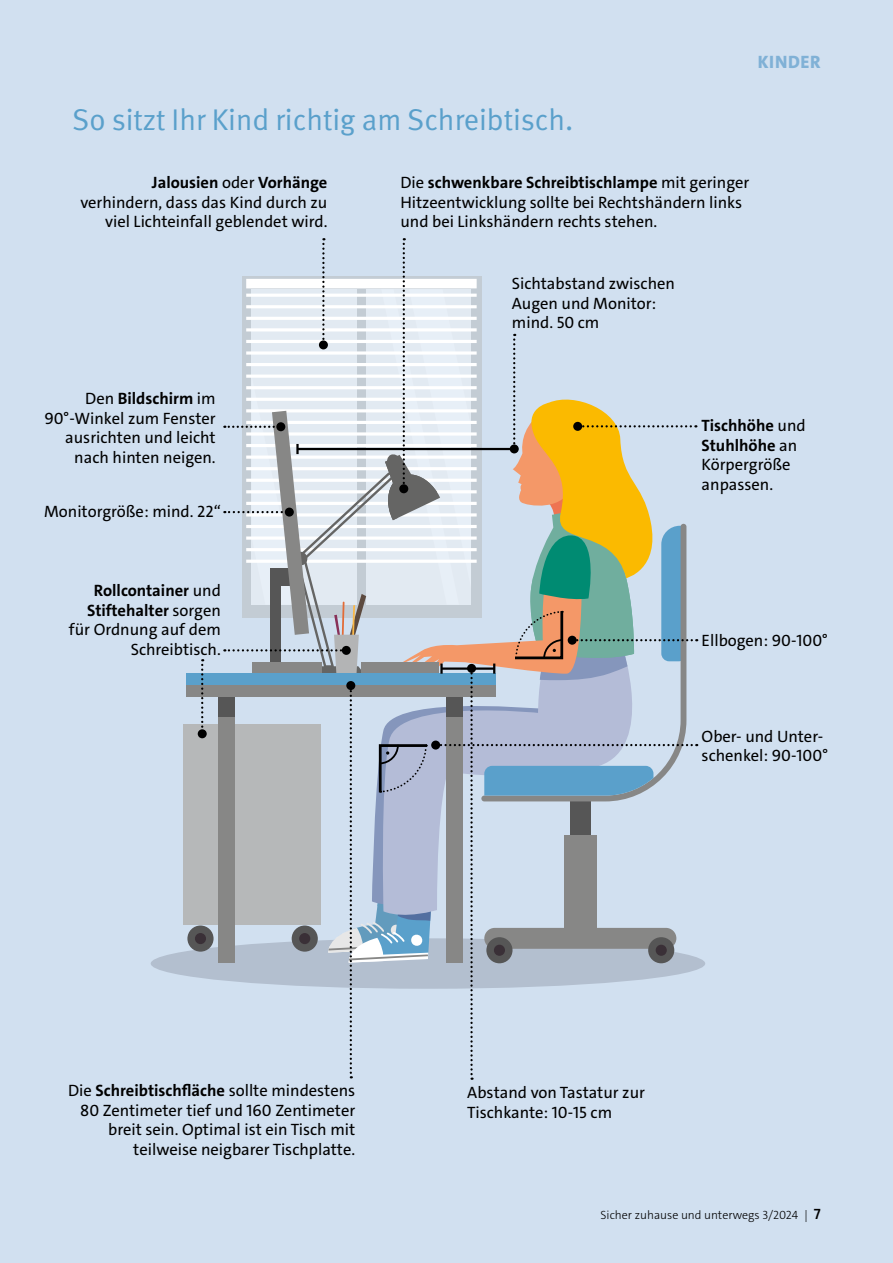
<style>
.page{position:relative;width:893px;height:1263px;background:#fff}
.page>*{position:absolute;margin:0;border:0;box-sizing:border-box;transform-origin:0 0}
.Ü_Info-Kasten{font:30px "DGUV Meta";color:#5aa0cb}
.t1{font:800 18px "The Sans";letter-spacing:.025em;color:#80b1d6}
.Fließ_Thesans{font:16.5px/19.5px "The Sans";color:#000}
.t2{font:300 12px "The Sans";color:#000}
.s1{font-weight:700}
.s2{font-weight:600;font-size:15px}
</style>
<div class="page">
<div style="left:1px;top:0;width:892px;height:1263px;background:#d1e0f0"></div>
<div style="left:151px;top:938px;width:554px;height:51px;background:#b3bfcf;border-radius:50%"></div>
<div style="left:187px;top:925px;width:27px;height:27px;background:#565656;border-radius:50%"></div>
<div style="left:195px;top:933px;width:11px;height:11px;background:#3a3037;border-radius:50%"></div>
<div style="left:183px;top:724px;width:137px;height:201px;background:#b6b8b9"></div>
<div style="left:218px;top:685px;width:17px;height:278px;background:#878786"></div>
<div style="left:218px;top:685px;width:17px;height:32px;background:#565656"></div>
<div style="left:186px;top:674px;width:309px;height:23px;background:#5aa0cb"></div>
<div style="left:186px;top:685px;width:309px;height:12px;background:#878786"></div>
<svg style="left:201px;top:659px;width:2px;height:69px"></svg>
<div style="left:198px;top:729px;width:9px;height:9px;background:#000;border-radius:50%"></div>
<svg style="left:224px;top:238px;width:473px;height:842px"></svg>
<h4 class="Ü_Info-Kasten" style="left:72px;top:102px;width:503px">So sitzt Ihr Kind richtig am Schreibtisch.</h4>
<p class="t1" style="left:758px;top:50px;width:64px">KINDER</p>
<p class="Fließ_Thesans" style="left:80px;top:173px;width:249px;text-align:right"><span class="s1">Jalousien</span> oder <span class="s1">Vorhänge </span>verhindern, dass das Kind durch zu viel Lichteinfall geblendet wird.</p>
<p class="Fließ_Thesans" style="left:400px;top:173px;width:350px">Die <span class="s1">schwenkbare Schreibtischlampe</span> mit geringer<br>Hitzeentwicklung sollte bei Rechtshändern links und bei Linkshändern rechts stehen.</p>
<p class="Fließ_Thesans" style="left:512px;top:274px;width:165px">Sichtabstand zwischen<br>Augen und Monitor: mind. 50 cm</p>
<p class="Fließ_Thesans" style="left:44px;top:389px;width:173px;text-align:right">Den <span class="s1">Bildschirm</span> im<br>90°-Winkel zum Fenster ausrichten und leicht nach hinten neigen.</p>
<p class="Fließ_Thesans" style="left:44px;top:502px;width:178px">Monitorgröße: mind. 22“</p>
<p class="Fließ_Thesans" style="left:69px;top:581px;width:153px;text-align:right"><span class="s1">Rollcontainer</span> und<br><span class="s1">Stiftehalter</span> sorgen für Ordnung auf dem<br>Schreibtisch.</p>
<p class="Fließ_Thesans" style="left:702px;top:416px;width:106px"><span class="s1">Tischhöhe</span> und<br><span class="s1">Stuhlhöhe</span> an<br>Körpergröße anpassen.</p>
<p class="Fließ_Thesans" style="left:702px;top:631px;width:128px">Ellbogen: 90-100°</p>
<p class="Fließ_Thesans" style="left:702px;top:726px;width:128px">Ober- und Unter&shy;schenkel: 90-100°</p>
<p class="Fließ_Thesans" style="left:68px;top:1081px;width:289px;text-align:right">Die <span class="s1">Schreibtischfläche</span> sollte mindestens 80 Zentimeter tief und 160 Zentimeter breit sein. Optimal ist ein Tisch mit teilweise neigbarer Tischplatte.</p>
<p class="Fließ_Thesans" style="left:467px;top:1083px;width:179px">Abstand von Tastatur zur<br>Tischkante: 10-15 cm</p>
<p class="t2" style="left:601px;top:1207px;width:222px">Sicher zuhause und unterwegs 3/2024 | <span class="s2">7</span></p>
</div>
